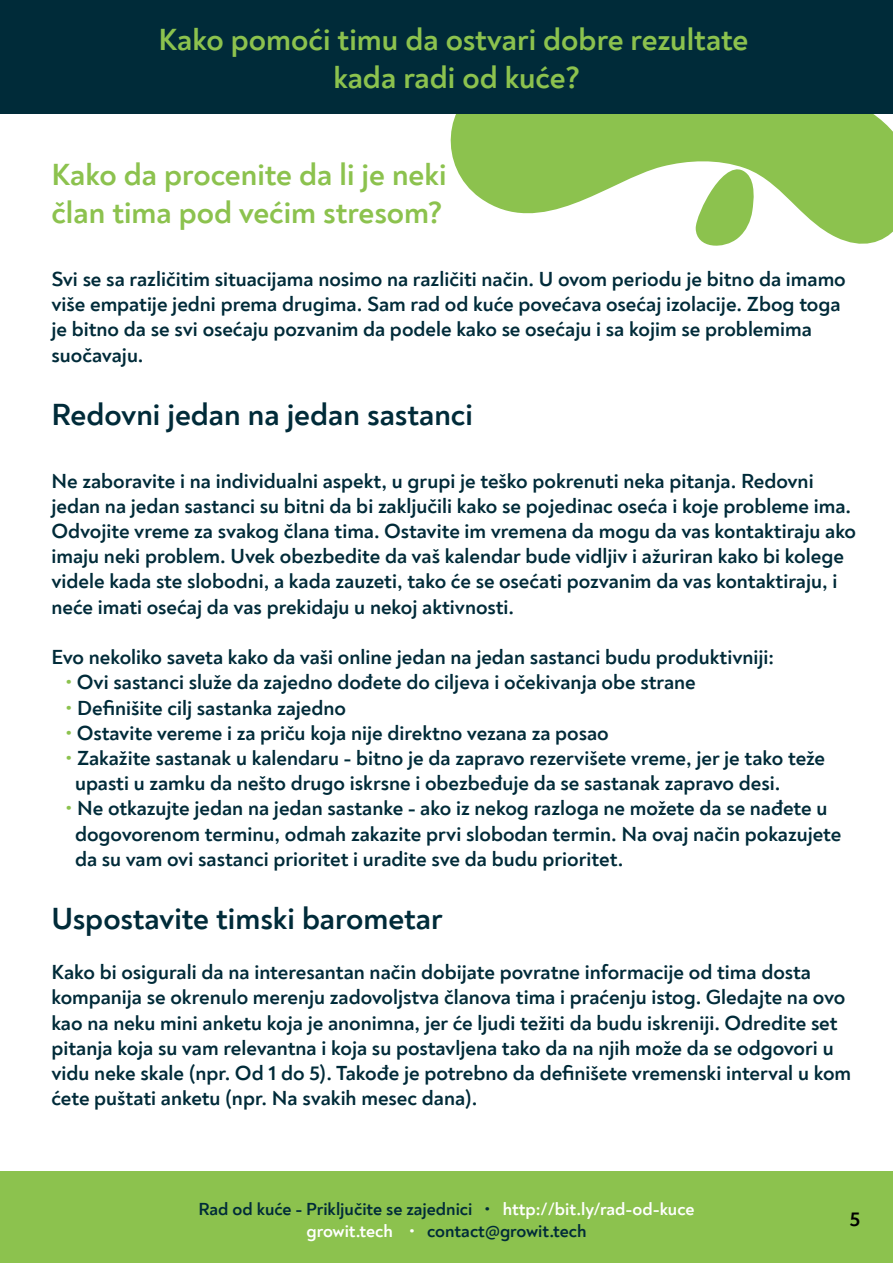
<style>
.page{position:relative;width:893px;height:1263px;background:#fff}
.page>*{position:absolute;margin:0;border:0;box-sizing:border-box;transform-origin:0 0}
.t1{font:700 31.5px/37.8px "Noah";color:#8cc24e;text-align:center}
.t2{font:700 31.5px "Noah";color:#002b39}
.t3{font:700 21px/25.2px "Noah";color:#002b39}
.t4{font:700 21px "Noah";color:#000}
.t5{font:700 18px/21.6px "Noah";color:#002b39;text-align:center}
.s1{color:#8cc24e}
.s2{color:#fff}
</style>
<div class="page">
<svg style="left:450px;top:114px;width:443px;height:130px;fill:#8cc24e"></svg>
<svg style="left:695px;top:152px;width:61px;height:94px"></svg>
<div style="left:0;top:0;width:893px;height:114px;background:#002b39"></div>
<div style="left:0;top:1171px;width:893px;height:92px;background:#8cc24e"></div>
<h1 class="t1" style="left:158px;top:20px;width:591px">Kako pomoći timu da ostvari dobre rezultate kada radi od kuće?</h1>
<h1 class="t1" style="left:51px;top:156px;width:397px;text-align:left">Kako da procenite da li je neki član tima pod većim stresom?</h1>
<p class="t3" style="left:51px;top:266px;width:796px">Svi se sa različitim situacijama nosimo na različiti način. U ovom periodu je bitno da imamo više empatije jedni prema drugima. Sam rad od kuće povećava osećaj izolacije. Zbog toga je bitno da se svi osećaju pozvanim da podele kako se osećaju i sa kojim se problemima suočavaju.</p>
<h1 class="t2" style="left:51px;top:394px;width:423px">Redovni jedan na jedan sastanci</h1>
<p class="t3" style="left:51px;top:468px;width:806px">Ne zaboravite i na individualni aspekt, u grupi je teško pokrenuti neka pitanja. Redovni jedan na jedan sastanci su bitni da bi zaključili kako se pojedinac oseća i koje probleme ima.<br>Odvojite vreme za svakog člana tima. Ostavite im vremena da mogu da vas kontaktiraju ako imaju neki problem. Uvek obezbedite da vaš kalendar bude vidljiv i ažuriran kako bi kolege videle kada ste slobodni, a kada zauzeti, tako će se osećati pozvanim da vas kontaktiraju, i neće imati osećaj da vas prekidaju u nekoj aktivnosti.</p>
<p class="t3" style="left:51px;top:644px;width:724px">Evo nekoliko saveta kako da vaši online jedan na jedan sastanci budu produktivniji:</p>
<p class="t3" style="left:66px;top:670px;width:632px"><span class="s1">•</span> Ovi sastanci služe da zajedno dođete do ciljeva i očekivanja obe strane</p>
<p class="t3" style="left:66px;top:695px;width:282px"><span class="s1">•</span> Definišite cilj sastanka zajedno</p>
<p class="t3" style="left:66px;top:720px;width:545px"><span class="s1">•</span> Ostavite vereme i za priču koja nije direktno vezana za posao</p>
<p class="t3" style="left:75px;top:745px;width:752px;text-indent:-9px"><span class="s1">•</span> Zakažite sastanak u kalendaru - bitno je da zapravo rezervišete vreme, jer je tako teže upasti u zamku da nešto drugo iskrsne i obezbeđuje da se sastanak zapravo desi.</p>
<p class="t3" style="left:75px;top:796px;width:768px;text-indent:-9px"><span class="s1">•</span> Ne otkazujte jedan na jedan sastanke - ako iz nekog razloga ne možete da se nađete u dogovorenom terminu, odmah zakazite prvi slobodan termin. Na ovaj način pokazujete da su vam ovi sastanci prioritet i uradite sve da budu prioritet.</p>
<h1 class="t2" style="left:51px;top:898px;width:393px">Uspostavite timski barometar</h1>
<p class="t3" style="left:51px;top:959px;width:801px">Kako bi osigurali da na interesantan način dobijate povratne informacije od tima dosta kompanija se okrenulo merenju zadovoljstva članova tima i praćenju istog. Gledajte na ovo kao na neku mini anketu koja je anonimna, jer će ljudi težiti da budu iskreniji. Odredite set pitanja koja su vam relevantna i koja su postavljena tako da na njih može da se odgovori u vidu neke skale (npr. Od 1 do 5). Takođe je potrebno da definišete vremenski interval u kom ćete puštati anketu (npr. Na svakih mesec dana).</p>
<p class="t5" style="left:198px;top:1198px;width:498px">Rad od kuće - Priključite se zajednici • <span class="s2">http://bit.ly/rad-od-kuce growit.tech •</span> contact@growit.tech</p>
<p class="t4" style="left:850px;top:1205px;width:12px">5</p>
</div>
